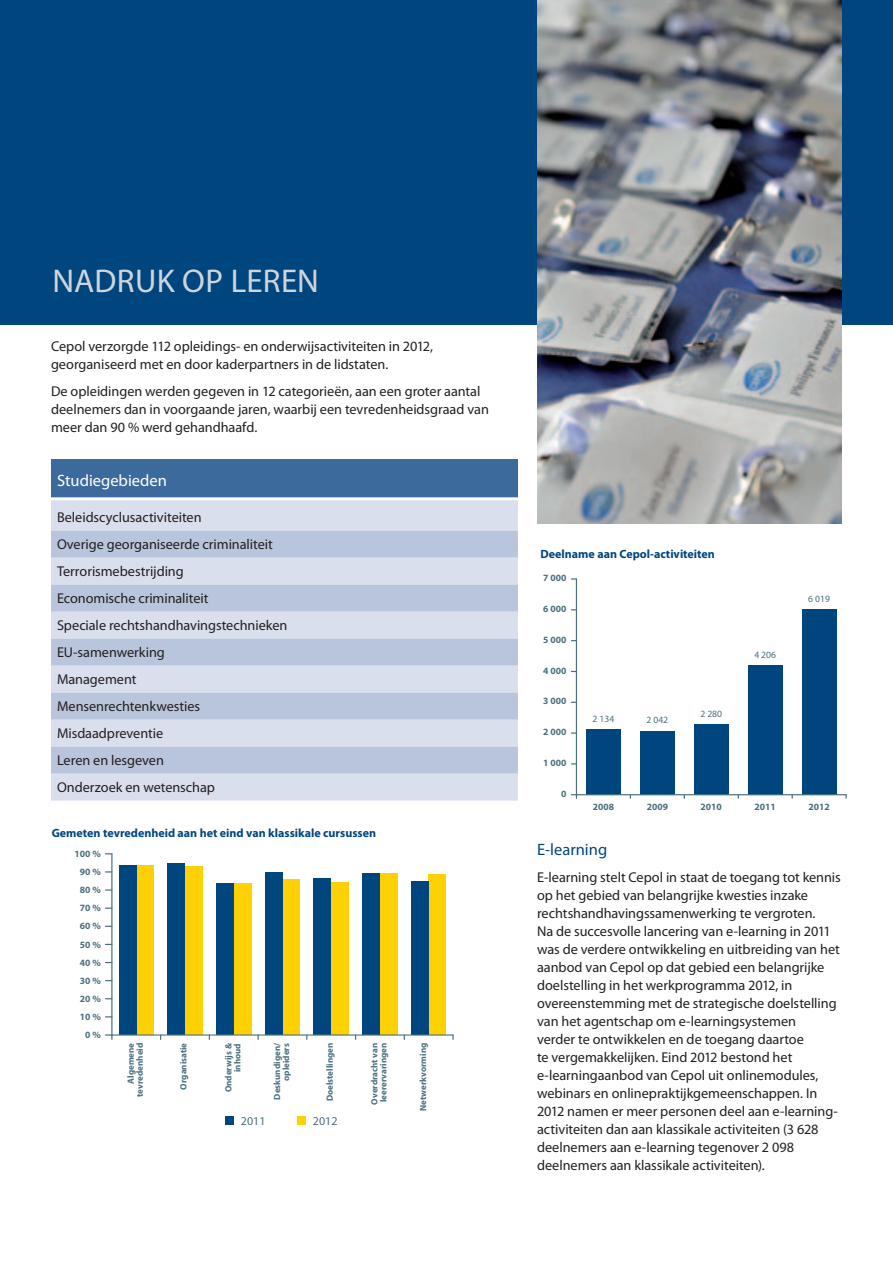
<style>
.page{position:relative;width:893px;height:1263px;background:#fff}
.page>*{position:absolute;margin:0;border:0;box-sizing:border-box;transform-origin:0 0}
.SubTitles{font:33px "Myriad Pro";letter-spacing:.005em;color:#cfd5dc}
.Tabel_heading{font:16.5px "Myriad Pro";color:#fff}
.Body_text{font:16.5px "Myriad Pro";color:#00467e}
.Body_text-2{font:14.25px/18px "Myriad Pro";color:#231f20}
.t1{font:700 12px "Myriad Pro";color:#00467e}
.t2{font:12px "Myriad Pro";color:#4a707e}
.t3{font:700 9.6px/18.1px "Myriad Pro";color:#4a707e;text-align:center}
.t4{font:9.6px "Myriad Pro";color:#4a707e}
.t5{font:700 9px/9px "Myriad Pro";color:#4a707e;text-align:right}
</style>
<div class="page">
<div style="left:0;top:0;width:893px;height:324px;background:#00467e"></div>
<img style="left:537px;top:0;width:305px;height:524px">
<div style="left:586px;top:729px;width:34px;height:66px;background:#00467e"></div>
<div style="left:640px;top:731px;width:34px;height:64px;background:#00467e"></div>
<div style="left:694px;top:725px;width:34px;height:70px;background:#00467e"></div>
<div style="left:748px;top:665px;width:34px;height:130px;background:#00467e"></div>
<div style="left:802px;top:610px;width:34px;height:185px;background:#00467e"></div>
<hr style="left:576px;top:794px;width:270px;height:1px;background:#4a707e">
<hr style="left:576px;top:579px;width:1px;height:216px;background:#4a707e">
<svg style="left:571px;top:794px;width:6px;height:4px"></svg>
<div style="left:51px;top:459px;width:467px;height:40px;background:#3c6a9d"></div>
<div style="left:51px;top:500px;width:467px;height:301px;background:#d9dfec"></div>
<svg style="left:51px;top:531px;width:467px;height:243px;background:#c7d0e3"></svg>
<hr style="left:51px;top:497px;width:467px;height:3px;background:#fff">
<div style="left:298px;top:1116px;width:8px;height:9px;background:#fed006"></div>
<div style="left:226px;top:1116px;width:8px;height:9px;background:#00467e"></div>
<div style="left:136px;top:865px;width:18px;height:170px;background:#fed006"></div>
<div style="left:119px;top:865px;width:17px;height:170px;background:#00467e"></div>
<div style="left:185px;top:867px;width:18px;height:168px;background:#fed006"></div>
<div style="left:167px;top:864px;width:18px;height:171px;background:#00467e"></div>
<div style="left:234px;top:884px;width:17px;height:151px;background:#fed006"></div>
<div style="left:216px;top:884px;width:18px;height:151px;background:#00467e"></div>
<div style="left:282px;top:880px;width:18px;height:155px;background:#fed006"></div>
<div style="left:265px;top:872px;width:17px;height:163px;background:#00467e"></div>
<div style="left:331px;top:882px;width:18px;height:153px;background:#fed006"></div>
<div style="left:314px;top:878px;width:17px;height:157px;background:#00467e"></div>
<div style="left:380px;top:873px;width:17px;height:162px;background:#fed006"></div>
<div style="left:362px;top:873px;width:18px;height:162px;background:#00467e"></div>
<div style="left:429px;top:874px;width:17px;height:161px;background:#fed006"></div>
<div style="left:411px;top:881px;width:18px;height:154px;background:#00467e"></div>
<hr style="left:112px;top:1034px;width:341px;height:1px;background:#4a707e">
<hr style="left:111px;top:854px;width:1px;height:181px;background:#4a707e">
<svg style="left:105px;top:1034px;width:7px;height:5px"></svg>
<svg style="left:105px;top:907px;width:7px;height:2px"></svg>
<svg style="left:105px;top:889px;width:7px;height:2px"></svg>
<p class="SubTitles" style="left:52px;top:263px;width:268px">NADRUK OP LEREN</p>
<p class="Body_text-2" style="left:51px;top:338px;width:384px">Cepol verzorgde 112 opleidings- en onderwijsactiviteiten in 2012, georganiseerd met en door kaderpartners in de lidstaten.</p>
<p class="Body_text-2" style="left:51px;top:383px;width:439px">De opleidingen werden gegeven in 12 categorieën, aan een groter aantal deelnemers dan in voorgaande jaren, waarbij een tevredenheidsgraad van meer dan 90 % werd gehandhaafd.</p>
<p class="Tabel_heading" style="left:57px;top:471px;width:111px">Studiegebieden</p>
<p class="Body_text-2" style="left:57px;top:509px;width:146px">Beleidscyclusactiviteiten</p>
<p class="Body_text-2" style="left:57px;top:536px;width:217px">Overige georganiseerde criminaliteit</p>
<p class="Body_text-2" style="left:57px;top:563px;width:128px">Terrorismebestrijding</p>
<p class="Body_text-2" style="left:57px;top:590px;width:153px">Economische criminaliteit</p>
<p class="Body_text-2" style="left:57px;top:617px;width:232px">Speciale rechtshandhavingstechnieken</p>
<p class="Body_text-2" style="left:57px;top:644px;width:109px">EU-samenwerking</p>
<p class="Body_text-2" style="left:57px;top:671px;width:81px">Management</p>
<p class="Body_text-2" style="left:57px;top:698px;width:145px">Mensenrechtenkwesties</p>
<p class="Body_text-2" style="left:57px;top:725px;width:108px">Misdaadpreventie</p>
<p class="Body_text-2" style="left:57px;top:752px;width:108px">Leren en lesgeven</p>
<p class="Body_text-2" style="left:57px;top:779px;width:159px">Onderzoek en wetenschap</p>
<p class="t1" style="left:52px;top:826px;width:326px">Gemeten tevredenheid aan het eind van klassikale cursussen</p>
<p class="t3" style="left:75px;top:845px;width:28px">100 %<br>90 %<br>80 %<br>70 %<br>60 %<br>50 %<br>40 %<br>30 %<br>20 %</p>
<p class="t3" style="left:85px;top:1026px;width:17px">0 %</p>
<p class="t3" style="left:80px;top:1008px;width:23px">10 %</p>
<p class="t5" style="left:126px;top:1097px;width:56px;rotate:-90deg">Algemene tevredenheid</p>
<p class="t5" style="left:179px;top:1089px;width:48px;rotate:-90deg">Organisatie</p>
<p class="t5" style="left:224px;top:1092px;width:51px;rotate:-90deg">Onderwijs &amp; inhoud</p>
<p class="t5" style="left:273px;top:1099px;width:58px;rotate:-90deg">Deskundigen/ opleiders</p>
<p class="t5" style="left:325px;top:1101px;width:60px;rotate:-90deg">Doelstellingen</p>
<p class="t5" style="left:370px;top:1105px;width:63px;text-align:left;rotate:-90deg">Overdracht van leerervaringen</p>
<p class="t5" style="left:419px;top:1111px;width:70px;rotate:-90deg">Netwerkvorming</p>
<p class="t2" style="left:241px;top:1114px;width:26px">2011</p>
<p class="t2" style="left:313px;top:1114px;width:26px">2012</p>
<p class="t1" style="left:541px;top:547px;width:176px">Deelname aan Cepol-activiteiten</p>
<p class="t3" style="left:543px;top:569px;width:25px">7 000</p>
<p class="t3" style="left:543px;top:599px;width:25px">6 000</p>
<p class="t3" style="left:543px;top:630px;width:25px">5 000</p>
<p class="t3" style="left:543px;top:661px;width:25px">4 000</p>
<p class="t3" style="left:543px;top:692px;width:25px">3 000</p>
<p class="t3" style="left:543px;top:723px;width:25px">2 000</p>
<p class="t3" style="left:543px;top:754px;width:25px">1 000</p>
<p class="t3" style="left:561px;top:785px;width:7px">0</p>
<p class="t4" style="left:592px;top:713px;width:23px">2 134</p>
<p class="t4" style="left:646px;top:714px;width:23px">2 042</p>
<p class="t4" style="left:700px;top:709px;width:23px">2 280</p>
<p class="t4" style="left:754px;top:650px;width:23px">4 206</p>
<p class="t4" style="left:808px;top:594px;width:23px">6 019</p>
<p class="t3" style="left:593px;top:798px;width:23px">2008</p>
<p class="t3" style="left:647px;top:798px;width:23px">2009</p>
<p class="t3" style="left:701px;top:798px;width:23px">2010</p>
<p class="t3" style="left:754px;top:798px;width:23px">2011</p>
<p class="t3" style="left:808px;top:798px;width:23px">2012</p>
<p class="Body_text" style="left:537px;top:840px;width:72px">E-learning</p>
<p class="Body_text-2" style="left:537px;top:869px;width:305px">E-learning stelt Cepol in staat de toegang tot kennis op het gebied van belangrijke kwesties inzake rechtshandhavingssamenwerking te vergroten.<br>Na de succesvolle lancering van e-learning in 2011 was de verdere ontwikkeling en uitbreiding van het aanbod van Cepol op dat gebied een belangrijke doelstelling in het werkprogramma 2012, in overeenstemming met de strategische doelstelling van het agentschap om e-learningsystemen<br>verder te ontwikkelen en de toegang daartoe<br>te vergemakkelijken. Eind 2012 bestond het e-learningaanbod van Cepol uit onlinemodules, webinars en onlinepraktijkgemeenschappen. In 2012 namen er meer personen deel aan e-learning&shy;activiteiten dan aan klassikale activiteiten (3 628 deelnemers aan e-learning tegenover 2 098 deelnemers aan klassikale activiteiten).</p>
</div>
